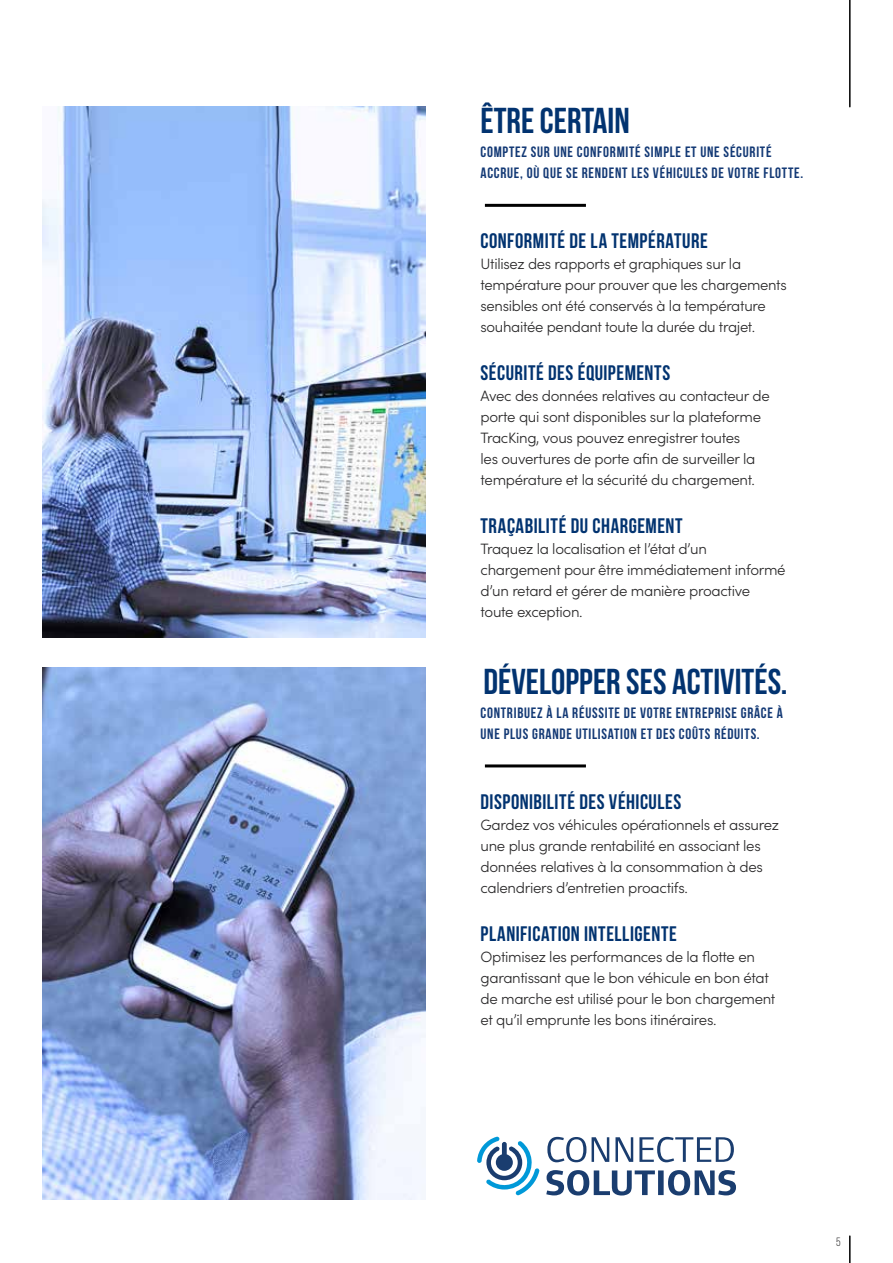
<style>
.page{position:relative;width:893px;height:1263px;background:#fff}
.page>*{position:absolute;margin:0;border:0;box-sizing:border-box;transform-origin:0 0}
.t1{font:700 36px "Bebas Neue";color:#023370}
.t2{font:700 21px "Bebas Neue";letter-spacing:.025em;color:#023370}
.t3{font:300 15px/21px "Sofia Pro";letter-spacing:-.02em;color:#292829}
.t4{font:700 15px/21px "Bebas Neue";letter-spacing:.05em;color:#133975}
.t5{font:12px "Bebas Neue";color:#292829}
</style>
<div class="page">
<hr style="left:849px;top:0;width:2px;height:107px;background:#000">
<hr style="left:849px;top:1236px;width:2px;height:27px;background:#000">
<img style="left:43px;top:668px;width:382px;height:531px">
<img style="left:43px;top:106px;width:382px;height:532px">
<hr style="left:485px;top:204px;width:101px;height:3px;background:#000">
<hr style="left:485px;top:764px;width:101px;height:3px;background:#000">
<svg style="left:546px;top:1170px;width:190px;height:25px"></svg>
<svg style="left:547px;top:1137px;width:187px;height:25px"></svg>
<svg style="left:477px;top:1137px;width:63px;height:58px"></svg>
<h1 class="t1" style="left:480px;top:101px;width:151px">ÊTRE CERTAIN</h1>
<p class="t4" style="left:480px;top:141px;width:324px">COMPTEZ SUR UNE CONFORMITÉ SIMPLE ET UNE SÉCURITÉ<br>ACCRUE, OÙ QUE SE RENDENT LES VÉHICULES DE VOTRE FLOTTE.</p>
<h2 class="t2" style="left:480px;top:229px;width:229px">CONFORMITÉ DE LA TEMPÉRATURE</h2>
<p class="t3" style="left:480px;top:252px;width:308px">Utilisez des rapports et graphiques sur la température pour prouver que les chargements sensibles ont été conservés à la température souhaitée pendant toute la durée du trajet.</p>
<h2 class="t2" style="left:480px;top:361px;width:191px">SÉCURITÉ DES ÉQUIPEMENTS</h2>
<p class="t3" style="left:480px;top:384px;width:291px">Avec des données relatives au contacteur de porte qui sont disponibles sur la plateforme TracKing, vous pouvez enregistrer toutes<br>les ouvertures de porte afin de surveiller la température et la sécurité du chargement.</p>
<h2 class="t2" style="left:480px;top:514px;width:204px">TRAÇABILITÉ DU CHARGEMENT</h2>
<p class="t3" style="left:480px;top:537px;width:307px">Traquez la localisation et l’état d’un chargement pour être immédiatement informé d’un retard et gérer de manière proactive toute exception.</p>
<h1 class="t1" style="left:483px;top:662px;width:306px">DÉVELOPPER SES ACTIVITÉS.</h1>
<p class="t4" style="left:480px;top:702px;width:304px">CONTRIBUEZ À LA RÉUSSITE DE VOTRE ENTREPRISE GRÂCE À<br>UNE PLUS GRANDE UTILISATION ET DES COÛTS RÉDUITS.</p>
<h2 class="t2" style="left:480px;top:790px;width:202px">DISPONIBILITÉ DES VÉHICULES</h2>
<p class="t3" style="left:480px;top:813px;width:300px">Gardez vos véhicules opérationnels et assurez une plus grande rentabilité en associant les données relatives à la consommation à des calendriers d’entretien proactifs.</p>
<h2 class="t2" style="left:480px;top:922px;width:198px">PLANIFICATION INTELLIGENTE</h2>
<p class="t3" style="left:480px;top:945px;width:296px">Optimisez les performances de la flotte en garantissant que le bon véhicule en bon état de marche est utilisé pour le bon chargement et qu’il emprunte les bons itinéraires.</p>
<p class="t5" style="left:836px;top:1235px;width:6px">5</p>
</div>
